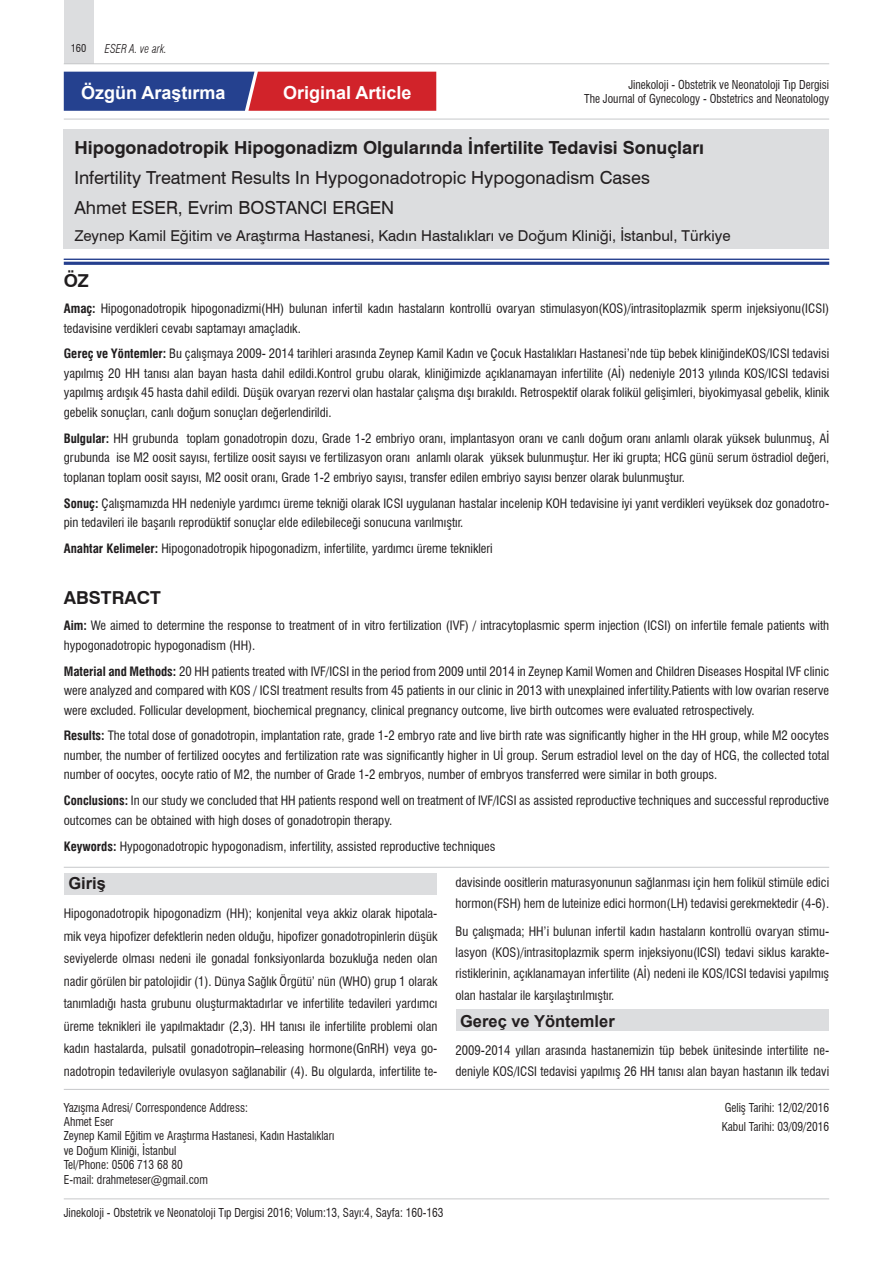
<style>
.page{position:relative;width:893px;height:1263px;background:#fff}
.page>*{position:absolute;margin:0;border:0;box-sizing:border-box;transform-origin:0 0}
.t1{font:18px/30.2px "Swiss 721 BT";color:#231f20}
.t2{font:700 18px "Swiss 721 BT";color:#231f20}
.t3{font:700 18px "Arial";color:#fff}
.t4{font:700 17.85px "Swiss 721 BT";color:#201d1e}
.t5{font:700 16.5px "Arial";color:#231f20}
.t6{font:15px "Swiss 721 BT";color:#231f20}
.t7{font:condensed 12.75px/22.5px "Swiss 721 BT";color:#231f20;text-align:justify}
.t8{font:condensed 12.6px/19.5px "Swiss 721 BT";color:#201d1e}
.t9{font:condensed 12px/14.4px "Swiss 721 BT";color:#231f20;scale:.95 1}
.t10{font:italic 300 condensed 12px "Swiss 721 BT";color:#231f20;scale:.95 1}
.t11{font:condensed 10.5px "Swiss 721 BT";color:#231f20}
.s1{font-weight:700}
</style>
<div class="page">
<div style="left:64px;top:0;width:29px;height:64px;background:#dcdddf"></div>
<hr style="left:64px;top:63px;width:765px;height:1px;background:#c7c8ca">
<hr style="left:64px;top:1198px;width:765px;height:1px;background:#c7c8ca">
<hr style="left:64px;top:1089px;width:765px;height:1px;background:#c7c8ca">
<hr style="left:64px;top:867px;width:765px;height:1px;background:#c7c8ca">
<hr style="left:64px;top:119px;width:765px;height:1px;background:#c7c8ca">
<div style="left:64px;top:129px;width:765px;height:120px;background:#dcdddf"></div>
<hr style="left:64px;top:259px;width:765px;height:1px;background:#253f8e">
<hr style="left:64px;top:262px;width:765px;height:3px;background:#253f8e">
<svg style="left:64px;top:72px;width:372px;height:39px;background:#7b355f"></svg>
<div style="left:64px;top:873px;width:373px;height:22px;background:#dcdddf"></div>
<div style="left:456px;top:1009px;width:373px;height:22px;background:#dcdddf"></div>
<p class="t11" style="left:71px;top:42px;width:17px">160</p>
<p class="t10" style="left:105px;top:42px;width:67px">ESER A. ve ark.</p>
<p class="t9" style="left:584px;top:77px;width:259px;text-align:right">Jinekoloji - Obstetrik ve Neonatoloji Tıp Dergisi<br>The Journal of Gynecology - Obstetrics and Neonatology</p>
<h1 class="t2" style="left:74px;top:135px;width:631px">Hipogonadotropik Hipogonadizm Olgularında İnfertilite Tedavisi Sonuçları</h1>
<h1 class="t1" style="left:74px;top:162px;width:577px">Infertility Treatment Results In Hypogonadotropic Hypogonadism Cases<br>Ahmet ESER, Evrim BOSTANCI ERGEN</h1>
<p class="t6" style="left:74px;top:225px;width:658px">Zeynep Kamil Eğitim ve Araştırma Hastanesi, Kadın Hastalıkları ve Doğum Kliniği, İstanbul, Türkiye</p>
<h2 class="t4" style="left:64px;top:268px;width:27px">ÖZ</h2>
<p class="t8" style="left:64px;top:299px;width:767px"><span class="s1">Amaç:</span> Hipogonadotropik hipogonadizmi(HH) bulunan infertil kadın hastaların kontrollü ovaryan stimulasyon(KOS)/intrasitoplazmik sperm injeksiyonu(ICSI) tedavisine verdikleri cevabı saptamayı amaçladık.</p>
<p class="t8" style="left:64px;top:344px;width:767px;text-align:justify"><span class="s1">Gereç ve Yöntemler:</span> Bu çalışmaya 2009- 2014 tarihleri arasında Zeynep Kamil Kadın ve Çocuk Hastalıkları Hastanesi’nde tüp bebek kliniğindeKOS/ICSI tedavisi yapılmış 20 HH tanısı alan bayan hasta dahil edildi.Kontrol grubu olarak, kliniğimizde açıklanamayan infertilite (Aİ) nedeniyle 2013 yılında KOS/ICSI tedavisi yapılmış ardışık 45 hasta dahil edildi. Düşük ovaryan rezervi olan hastalar çalışma dışı bırakıldı. Retrospektif olarak folikül gelişimleri, biyokimyasal gebelik, klinik gebelik sonuçları, canlı doğum sonuçları değerlendirildi.</p>
<p class="t8" style="left:64px;top:428px;width:767px;text-align:justify"><span class="s1">Bulgular:</span> HH grubunda toplam gonadotropin dozu, Grade 1-2 embriyo oranı, implantasyon oranı ve canlı doğum oranı anlamlı olarak yüksek bulunmuş, Aİ grubunda ise M2 oosit sayısı, fertilize oosit sayısı ve fertilizasyon oranı anlamlı olarak yüksek bulunmuştur. Her iki grupta; HCG günü serum östradiol değeri, toplanan toplam oosit sayısı, M2 oosit oranı, Grade 1-2 embriyo sayısı, transfer edilen embriyo sayısı benzer olarak bulunmuştur.</p>
<p class="t8" style="left:64px;top:493px;width:767px"><span class="s1">Sonuç:</span> Çalışmamızda HH nedeniyle yardımcı üreme tekniği olarak ICSI uygulanan hastalar incelenip KOH tedavisine iyi yanıt verdikleri veyüksek doz gonadotro&shy;pin tedavileri ile başarılı reprodüktif sonuçlar elde edilebileceği sonucuna varılmıştır.</p>
<p class="t8" style="left:64px;top:538px;width:431px"><span class="s1">Anahtar Kelimeler:</span> Hipogonadotropik hipogonadizm, infertilite, yardımcı üreme teknikleri</p>
<h2 class="t4" style="left:64px;top:586px;width:99px">ABSTRACT</h2>
<p class="t8" style="left:64px;top:616px;width:767px"><span class="s1">Aim:</span> We aimed to determine the response to treatment of in vitro fertilization (IVF) / intracytoplasmic sperm injection (ICSI) on infertile female patients with hypogonadotropic hypogonadism (HH).</p>
<p class="t8" style="left:64px;top:661px;width:767px;text-align:justify"><span class="s1">Material and Methods:</span> 20 HH patients treated with IVF/ICSI in the period from 2009 until 2014 in Zeynep Kamil Women and Children Diseases Hospital IVF clinic were analyzed and compared with KOS / ICSI treatment results from 45 patients in our clinic in 2013 with unexplained infertility.Patients with low ovarian reserve were excluded. Follicular development, biochemical pregnancy, clinical pregnancy outcome, live birth outcomes were evaluated retrospectively.</p>
<p class="t8" style="left:64px;top:726px;width:767px;text-align:justify"><span class="s1">Results:</span> The total dose of gonadotropin, implantation rate, grade 1-2 embryo rate and live birth rate was significantly higher in the HH group, while M2 oocytes number, the number of fertilized oocytes and fertilization rate was significantly higher in Uİ group. Serum estradiol level on the day of HCG, the collected total number of oocytes, oocyte ratio of M2, the number of Grade 1-2 embryos, number of embryos transferred were similar in both groups.</p>
<p class="t8" style="left:64px;top:791px;width:767px"><span class="s1">Conclusions:</span> In our study we concluded that HH patients respond well on treatment of IVF/ICSI as assisted reproductive techniques and successful reproductive outcomes can be obtained with high doses of gonadotropin therapy.</p>
<p class="t8" style="left:64px;top:836px;width:433px"><span class="s1">Keywords:</span> Hypogonadotropic hypogonadism, infertility, assisted reproductive techniques</p>
<h1 class="t3" style="left:81px;top:80px;width:146px">Özgün Araştırma</h1>
<h1 class="t3" style="left:283px;top:80px;width:130px">Original Article</h1>
<h3 class="t5" style="left:68px;top:872px;width:39px">Giriş</h3>
<p class="t7" style="left:64px;top:902px;width:375px">Hipogonadotropik hipogonadizm (HH); konjenital veya akkiz olarak hipotala&shy;mik veya hipofizer defektlerin neden olduğu, hipofizer gonadotropinlerin düşük seviyelerde olması nedeni ile gonadal fonksiyonlarda bozukluğa neden olan nadir görülen bir patolojidir (1). Dünya Sağlık Örgütü’ nün (WHO) grup 1 olarak tanımladığı hasta grubunu oluşturmaktadırlar ve infertilite tedavileri yardımcı üreme teknikleri ile yapılmaktadır (2,3). HH tanısı ile infertilite problemi olan kadın hastalarda, pulsatil gonadotropin–releasing hormone(GnRH) veya go&shy;nadotropin tedavileriyle ovulasyon sağlanabilir (4). Bu olgularda, infertilite te-</p>
<p class="t7" style="left:455px;top:872px;width:375px;line-height:21.1px">davisinde oositlerin maturasyonunun sağlanması için hem folikül stimüle edici hormon(FSH) hem de luteinize edici hormon(LH) tedavisi gerekmektedir (4-6).</p>
<p class="t7" style="left:455px;top:921px;width:375px;line-height:21.1px">Bu çalışmada; HH’i bulunan infertil kadın hastaların kontrollü ovaryan stimu&shy;lasyon (KOS)/intrasitoplazmik sperm injeksiyonu(ICSI) tedavi siklus karakte&shy;ristiklerinin, açıklanamayan infertilite (Aİ) nedeni ile KOS/ICSI tedavisi yapılmış olan hastalar ile karşılaştırılmıştır.</p>
<h3 class="t5" style="left:460px;top:1010px;width:156px">Gereç ve Yöntemler</h3>
<p class="t7" style="left:455px;top:1039px;width:375px;line-height:21.1px">2009-2014 yılları arasında hastanemizin tüp bebek ünitesinde intertilite ne&shy;deniyle KOS/ICSI tedavisi yapılmış 26 HH tanısı alan bayan hastanın ilk tedavi</p>
<p class="t9" style="left:64px;top:1100px;width:286px">Yazışma Adresi/ Correspondence Address:<br>Ahmet Eser<br>Zeynep Kamil Eğitim ve Araştırma Hastanesi, Kadın Hastalıkları ve Doğum Kliniği, İstanbul<br>Tel/Phone: 0506 713 68 80<br>E-mail: drahmeteser@gmail.com</p>
<p class="t9" style="left:722px;top:1097px;width:115px;line-height:19.5px">Geliş Tarihi: 12/02/2016<br>Kabul Tarihi: 03/09/2016</p>
<p class="t9" style="left:64px;top:1205px;width:401px">Jinekoloji - Obstetrik ve Neonatoloji Tıp Dergisi 2016; Volum:13, Sayı:4, Sayfa: 160-163</p>
</div>
